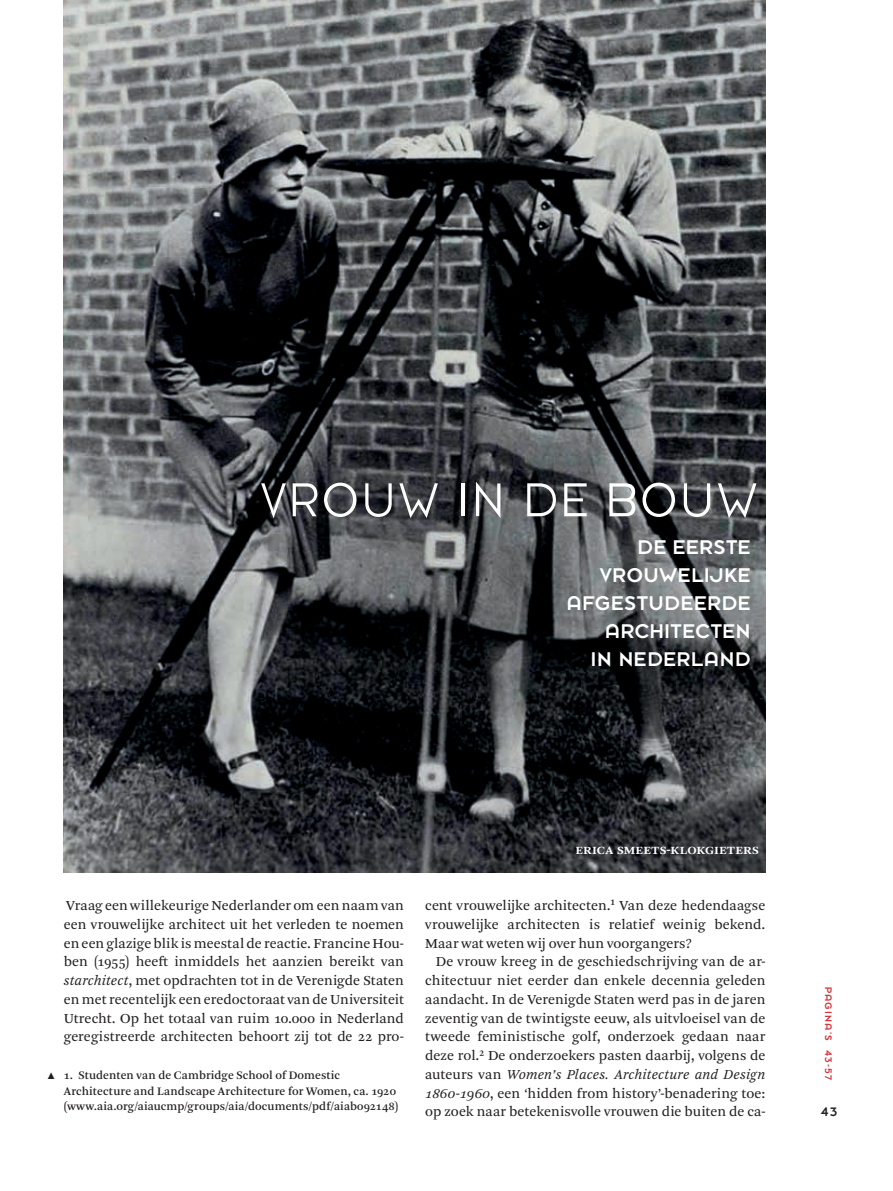
<style>
.page{position:relative;width:893px;height:1191px;background:#fff}
.page>*{position:absolute;margin:0;border:0;box-sizing:border-box;transform-origin:0 0}
.t1{font:52.5px "Dessau Pro Fein";letter-spacing:.005em;color:#fff}
.t2{font:21.9px/28px "Dessau Pro";letter-spacing:.03em;color:#fff;text-align:right}
.t3{font:14.4px/18.8px "Arnhem Pro Blond";letter-spacing:.005em;color:#231f20;text-align:justify}
.t4{font:600 14.4px "Arnhem Pro";letter-spacing:.01em;color:#fff}
.t5{font:13.5px "Dessau Pro";color:#231f20}
.t6{font:12px/15.8px "Arnhem Pro";letter-spacing:.01em;color:#231f20}
.t7{font:10.5px "Dessau Pro";letter-spacing:.11em;color:#d2343a}
.t8{font:9px "Mathematical Pi Six";color:#231f20}
.s1{font-style:italic}
</style>
<div class="page">
<img style="left:64px;top:0;width:701px;height:872px">
<h1 class="t1" style="left:259px;top:472px;width:502px">VROUW IN DE BOUW</h1>
<h2 class="t2" style="left:566px;top:533px;width:186px">DE EERSTE<br>VROUWELIJKE<br>AFGESTUDEERDE<br>ARCHITECTEN<br>IN NEDERLAND</h2>
<p class="t3" style="left:64px;top:896px;width:342px">Vraag een willekeurige Nederlander om een naam van een vrouwelijke architect uit het verleden te noemen en een glazige blik is meestal de reactie. Francine Hou&shy;ben (1955) heeft inmiddels het aanzien bereikt van <span class="s1">starchitect</span>, met opdrachten tot in de Verenigde Staten en met recentelijk een eredoctoraat van de Universiteit Utrecht. Op het totaal van ruim 10.000 in Nederland geregistreerde architecten behoort zij tot de 22 pro-</p>
<p class="t8" style="left:48px;top:1072px;width:9px">m</p>
<p class="t6" style="left:64px;top:1067px;width:336px">1. Studenten van de Cambridge School of Domestic<br>Architecture and Landscape Architecture for Women, ca. 1920 (www.aia.org/aiaucmp/groups/aia/documents/pdf/aiab092148)</p>
<p class="t4" style="left:575px;top:840px;width:184px">Erica Smeets-Klokgieters</p>
<p class="t3" style="left:425px;top:896px;width:342px">cent vrouwelijke architecten.<sup>1</sup> Van deze hedendaagse vrouwelijke architecten is relatief weinig bekend.<br>Maar wat weten wij over hun voorgangers?</p>
<p class="t3" style="left:425px;top:952px;width:342px;text-indent:11px">De vrouw kreeg in de geschiedschrijving van de ar&shy;chitectuur niet eerder dan enkele decennia geleden aandacht. In de Verenigde Staten werd pas in de jaren zeventig van de twintigste eeuw, als uitvloeisel van de tweede feministische golf, onderzoek gedaan naar deze rol.<sup>2</sup> De onderzoekers pasten daarbij, volgens de auteurs van <span class="s1">Women’s Places. Architecture and Design 1860-1960</span>, een ‘hidden from history’-benadering toe: op zoek naar betekenisvolle vrouwen die buiten de ca-</p>
<p class="t7" style="left:834px;top:986px;width:95px;rotate:90deg">PAGINA’S 43-57</p>
<p class="t5" style="left:821px;top:1105px;width:18px">43</p>
</div>
